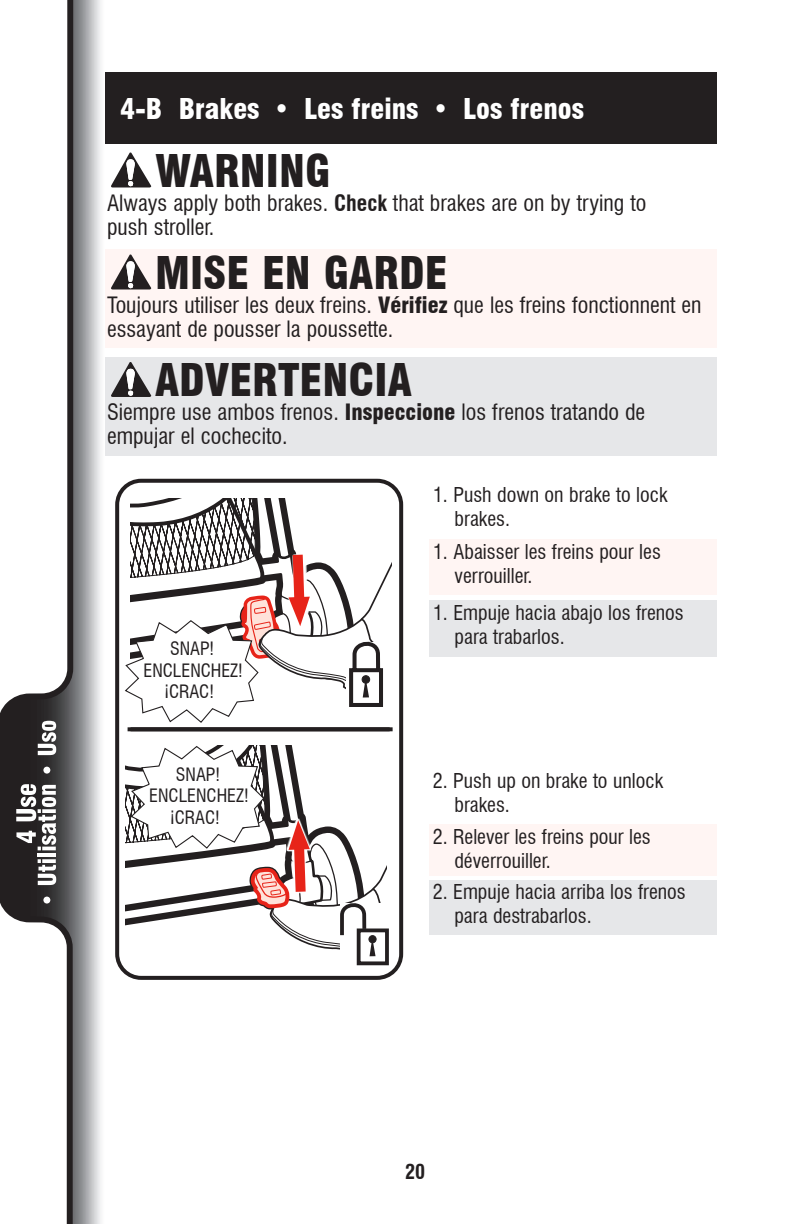
<style>
.page{position:relative;width:792px;height:1224px;background:#fff}
.page>*{position:absolute;margin:0;border:0;box-sizing:border-box;transform-origin:0 0}
.BODY_LT_-_11-12{font:900 condensed 44px "Swiss 721 BT";color:#231f20}
.BANNER_-_14-15{font:900 condensed 28px "Swiss 721 BT";color:#fff}
.BODY_LT_-_11-12-2{font:condensed 22px/24px "Swiss 721 BT";color:#231f20}
.Body{font:condensed 20px/24px "Swiss 721 BT";color:#231f20}
.t1{font:700 condensed 20px "Swiss 721 BT";color:#231f20}
.Snap{font:condensed 18px/21.6px "Swiss 721 BT";color:#231f20;text-align:center}
.s1{font-weight:700}
.s2{font-weight:900}
</style>
<div class="page">
<div style="left:115px;top:479px;width:288px;height:501px;border:4px solid #231f20;border-radius:24px"></div>
<div style="left:357px;top:929px;width:32px;height:36px;border:4px solid #231f20"></div>
<svg style="left:390px;top:727px;width:3px;height:4px"></svg>
<div style="left:105px;top:72px;width:612px;height:72px;background:#231f20"></div>
<svg style="left:111px;top:152px;width:40px;height:35px"></svg>
<div style="left:105px;top:250px;width:612px;height:98px;background:#fff5f3"></div>
<svg style="left:111px;top:254px;width:40px;height:35px"></svg>
<div style="left:105px;top:357px;width:612px;height:99px;background:#e6e7e9"></div>
<svg style="left:111px;top:362px;width:40px;height:35px"></svg>
<svg style="left:128px;top:727px;width:262px;height:4px"></svg>
<div style="left:429px;top:600px;width:288px;height:57px;background:#e6e7e9"></div>
<div style="left:429px;top:880px;width:288px;height:55px;background:#e6e7e9"></div>
<div style="left:429px;top:539px;width:288px;height:56px;background:#fff5f3"></div>
<div style="left:429px;top:824px;width:288px;height:52px;background:#fff5f3"></div>
<svg style="left:124px;top:499px;width:268px;height:224px"></svg>
<svg style="left:126px;top:745px;width:260px;height:216px"></svg>
<img style="left:73px;top:0;width:28px;height:1224px">
<svg style="left:0;top:0;width:73px;height:1224px"></svg>
<svg style="left:43px;top:897px;width:7px;height:7px"></svg>
<svg style="left:38px;top:859px;width:18px;height:26px"></svg>
<hr style="left:38px;top:853px;width:18px;height:4px;background:#fff">
<svg style="left:16px;top:784px;width:40px;height:66px"></svg>
<svg style="left:43px;top:767px;width:7px;height:7px"></svg>
<svg style="left:38px;top:721px;width:18px;height:34px"></svg>
<p class="BANNER_-_14-15" style="left:120px;top:92px;width:466px">4-B Brakes • Les freins • Los frenos</p>
<p class="BODY_LT_-_11-12" style="left:155px;top:144px;width:177px">WARNING</p>
<p class="BODY_LT_-_11-12-2" style="left:107px;top:191px;width:541px">Always apply both brakes. <span class="s1">Check</span> that brakes are on by trying to push stroller.</p>
<p class="BODY_LT_-_11-12" style="left:155px;top:246px;width:294px">MISE EN GARDE</p>
<p class="BODY_LT_-_11-12-2" style="left:107px;top:293px;width:596px">Toujours utiliser les deux freins. <span class="s2">Vérifiez</span> que les freins fonctionnent en essayant de pousser la poussette.</p>
<p class="BODY_LT_-_11-12" style="left:155px;top:354px;width:258px">ADVERTENCIA</p>
<p class="BODY_LT_-_11-12-2" style="left:107px;top:400px;width:540px">Siempre use ambos frenos. <span class="s2">Inspeccione</span> los frenos tratando de empujar el cochecito.</p>
<p class="Body" style="left:455px;top:483px;width:214px;text-indent:-22px">1. Push down on brake to lock brakes.</p>
<p class="Snap" style="left:144px;top:638px;width:101px">SNAP!<br>ENCLENCHEZ!</p>
<p class="Snap" style="left:164px;top:681px;width:51px">¡CRAC!</p>
<p class="Snap" style="left:149px;top:763px;width:101px">SNAP!<br>ENCLENCHEZ!</p>
<p class="Snap" style="left:170px;top:807px;width:51px">¡CRAC!</p>
<p class="Body" style="left:455px;top:539px;width:208px;text-indent:-22px">1. Abaisser les freins pour les verrouiller.</p>
<p class="Body" style="left:455px;top:600px;width:231px;text-indent:-22px">1. Empuje hacia abajo los frenos para trabarlos.</p>
<p class="Body" style="left:454px;top:769px;width:210px;text-indent:-22px">2. Push up on brake to unlock brakes.</p>
<p class="Body" style="left:454px;top:824px;width:198px;text-indent:-22px">2. Relever les freins pour les déverrouiller.</p>
<p class="Body" style="left:454px;top:880px;width:233px;text-indent:-22px">2. Empuje hacia arriba los frenos para destrabarlos.</p>
<p class="t1" style="left:405px;top:1160px;width:21px">20</p>
</div>
